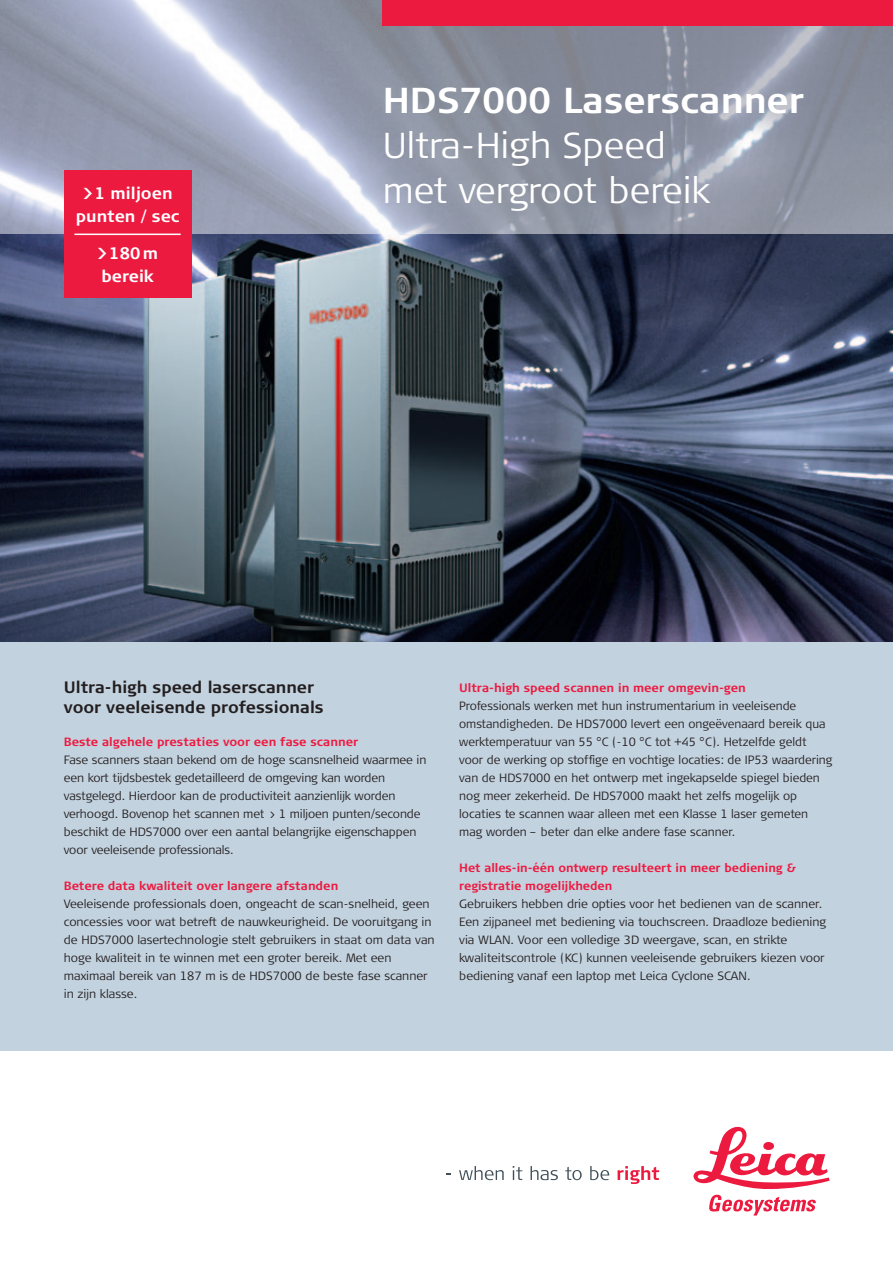
<style>
.page{position:relative;width:893px;height:1263px;background:#fff}
.page>*{position:absolute;margin:0;border:0;box-sizing:border-box;transform-origin:0 0}
.t1{font:300 36px "Signa Column";color:#fff}
.t2{font:700 36px "Signa Column";color:#fff}
.t3{font:700 16.5px/19.5px "Signa Column";color:#231f20}
.t4{font:700 16.5px/22.5px "Signa Column";color:#fff}
.t5{font:300 12px/18px "Signa Column";color:#231f20}
.t6{font:700 12px/18px "Signa Column";color:#ed1a40}
</style>
<div class="page">
<svg style="left:459px;top:1166px;width:45px;height:14px"></svg>
<svg style="left:513px;top:1166px;width:9px;height:14px"></svg>
<svg style="left:531px;top:1166px;width:27px;height:14px"></svg>
<svg style="left:565px;top:1167px;width:17px;height:13px"></svg>
<svg style="left:590px;top:1166px;width:19px;height:14px"></svg>
<svg style="left:618px;top:1166px;width:41px;height:18px"></svg>
<svg style="left:693px;top:1127px;width:136px;height:62px"></svg>
<svg style="left:709px;top:1195px;width:107px;height:20px"></svg>
<img style="left:0;top:234px;width:893px;height:408px">
<svg style="left:0;top:0;width:893px;height:234px;background:#989eae"></svg>
<div style="left:383px;top:0;width:510px;height:26px;background:#ed1a40"></div>
<div style="left:0;top:642px;width:893px;height:408px;background:#c3d2df"></div>
<div style="left:64px;top:170px;width:127px;height:128px;background:#ed1a40"></div>
<hr style="left:74px;top:234px;width:107px;height:1px;background:#fff">
<h1 class="t2" style="left:383px;top:79px;width:423px">HDS7000 Laserscanner</h1>
<h1 class="t1" style="left:383px;top:125px;width:285px">Ultra-High Speed</h1>
<h2 class="t4" style="left:83px;top:182px;width:92px">&gt;1 miljoen</h2>
<h1 class="t1" style="left:383px;top:170px;width:329px">met vergroot bereik</h1>
<h2 class="t4" style="left:76px;top:204px;width:105px">punten / sec</h2>
<h2 class="t4" style="left:97px;top:242px;width:63px">&gt;180m bereik</h2>
<h2 class="t3" style="left:64px;top:678px;width:261px">Ultra-high speed laserscanner voor veeleisende professionals</h2>
<p class="t6" style="left:64px;top:733px;width:296px">Beste algehele prestaties voor een fase scanner</p>
<p class="t5" style="left:64px;top:751px;width:364px">Fase scanners staan bekend om de hoge scansnelheid waarmee in een kort tijdsbestek gedetailleerd de omgeving kan worden vastgelegd. Hierdoor kan de productiviteit aanzienlijk worden verhoogd. Bovenop het scannen met &gt; 1 miljoen punten/seconde beschikt de HDS7000 over een aantal belangrijke eigenschappen voor veeleisende professionals.</p>
<p class="t6" style="left:64px;top:877px;width:276px">Betere data kwaliteit over langere afstanden</p>
<p class="t5" style="left:64px;top:895px;width:372px">Veeleisende professionals doen, ongeacht de scan-snelheid, geen concessies voor wat betreft de nauwkeurigheid. De vooruitgang in de HDS7000 lasertechnologie stelt gebruikers in staat om data van hoge kwaliteit in te winnen met een groter bereik. Met een maximaal bereik van 187 m is de HDS7000 de beste fase scanner in zijn klasse.</p>
<p class="t6" style="left:459px;top:678px;width:288px">Ultra-high speed scannen in meer omgevin-gen</p>
<p class="t5" style="left:459px;top:697px;width:375px">Professionals werken met hun instrumentarium in veeleisende omstandigheden. De HDS7000 levert een ongeëvenaard bereik qua werktemperatuur van 55 °C (-10 °C tot +45 °C). Hetzelfde geldt voor de werking op stoffige en vochtige locaties: de IP53 waardering van de HDS7000 en het ontwerp met ingekapselde spiegel bieden nog meer zekerheid. De HDS7000 maakt het zelfs mogelijk op locaties te scannen waar alleen met een Klasse 1 laser gemeten mag worden – beter dan elke andere fase scanner.</p>
<p class="t6" style="left:459px;top:858px;width:339px">Het alles-in-één ontwerp resulteert in meer bediening &amp; registratie mogelijkheden</p>
<p class="t5" style="left:459px;top:895px;width:368px">Gebruikers hebben drie opties voor het bedienen van de scanner.<br>Een zijpaneel met bediening via touchscreen. Draadloze bediening via WLAN. Voor een volledige 3D weergave, scan, en strikte kwaliteitscontrole (KC) kunnen veeleisende gebruikers kiezen voor bediening vanaf een laptop met Leica Cyclone SCAN.</p>
</div>
